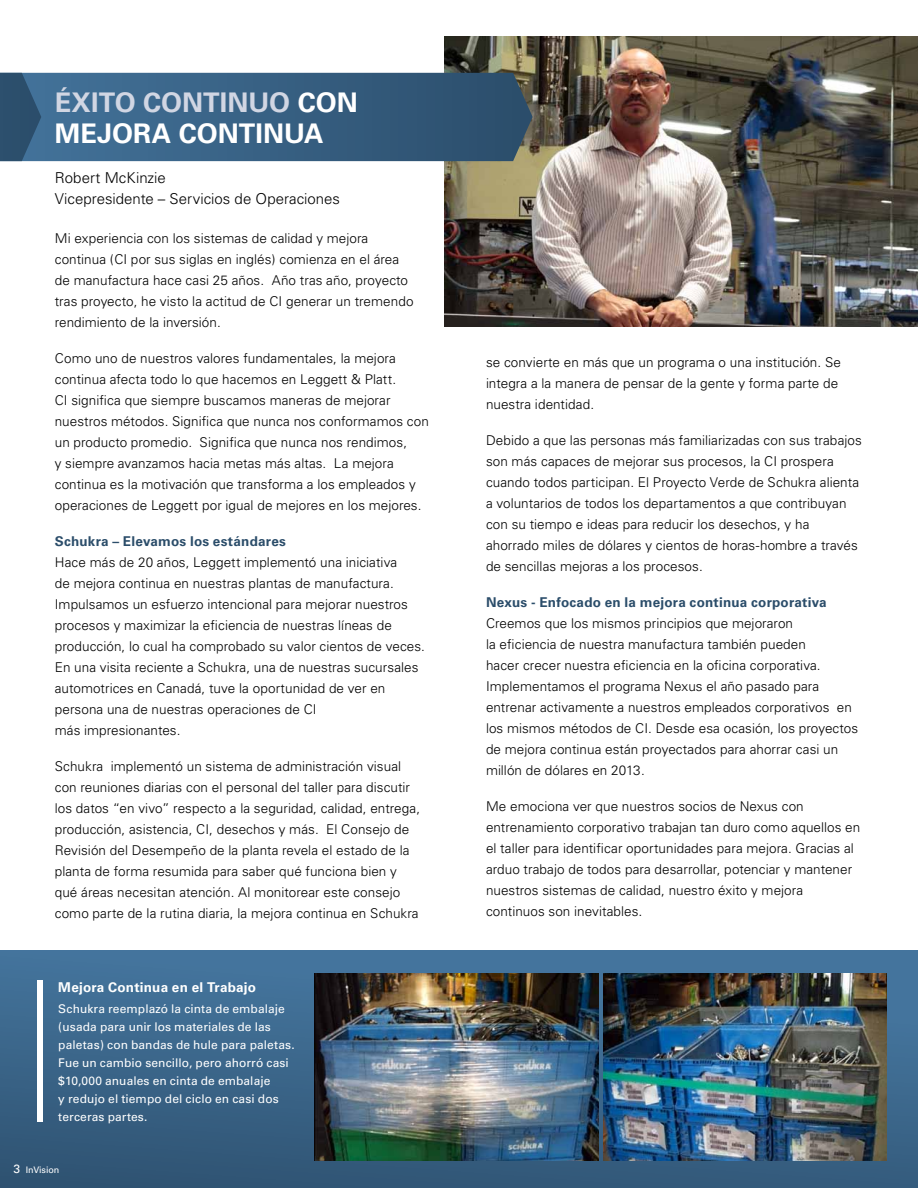
<style>
.page{position:relative;width:918px;height:1188px;background:#fff}
.page>*{position:absolute;margin:0;border:0;box-sizing:border-box;transform-origin:0 0}
.t1{font:700 27px "Univers";color:#d1d6e3}
.t2{font:700 27px "Univers";color:#fff}
.t3{font:300 15px/21px "Univers";color:#000}
.t4{font:300 13.5px/21px "Univers";letter-spacing:.005em;color:#000}
.t5{font:700 13.5px "Univers";letter-spacing:.015em;color:#2b4d6a}
.t6{font:700 13.5px "Univers";letter-spacing:.02em;color:#fff}
.t7{font:12px/18px "Univers";letter-spacing:.005em;color:#fff}
.t8{font:9px "Univers";letter-spacing:-.01em;color:#fff}
.s1{color:#fff}
.s2{font-size:12px}
.s3{font-size:14.25px}
</style>
<div class="page">
<img style="left:445px;top:37px;width:473px;height:289px">
<div style="left:0;top:950px;width:918px;height:238px;background:linear-gradient(to bottom,#46769e,#315574)"></div>
<svg style="left:41px;top:73px;width:492px;height:88px;background:#385f80"></svg>
<svg style="left:0;top:73px;width:41px;height:88px;background:#305676"></svg>
<img style="left:315px;top:973px;width:283px;height:188px">
<img style="left:603px;top:973px;width:284px;height:188px">
<div style="left:37px;top:981px;width:5px;height:141px;background:#fff"></div>
<h1 class="t1" style="left:55px;top:87px;width:109px">Éxito con</h1>
<h1 class="t1" style="left:203px;top:87px;width:115px">tinuo <span class="s1">con</span></h1>
<h1 class="t2" style="left:55px;top:118px;width:145px">mejora con</h1>
<h1 class="t2" style="left:239px;top:118px;width:86px">tin ua</h1>
<p class="t3" style="left:55px;top:167px;width:287px">Robert McKinzie<br>Vicepresidente – Servicios de Operaciones</p>
<p class="t4" style="left:55px;top:227px;width:360px">Mi experiencia con los sistemas de calidad y mejora continua (CI por sus siglas en inglés) comienza en el área de manufactura hace casi 25 años. Año tras año, proyecto tras proyecto, he visto la actitud de CI generar un tremendo rendimiento de la inversión.</p>
<p class="t4" style="left:55px;top:347px;width:376px">Como uno de nuestros valores fundamentales, la mejora continua afecta todo lo que hacemos en Leggett &amp; Platt.<br>CI significa que siempre buscamos maneras de mejorar nuestros métodos. Significa que nunca nos conformamos con un producto promedio. Significa que nunca nos rendimos,<br>y siempre avanzamos hacia metas más altas. La mejora continua es la motivación que transforma a los empleados y operaciones de Leggett por igual de mejores en los mejores.</p>
<p class="t5" style="left:55px;top:533px;width:233px">Schukra – Elevamos los estándares</p>
<p class="t4" style="left:55px;top:551px;width:372px">Hace más de 20 años, Leggett implementó una iniciativa<br>de mejora continua en nuestras plantas de manufactura.<br>Impulsamos un esfuerzo intencional para mejorar nuestros procesos y maximizar la eficiencia de nuestras líneas de producción, lo cual ha comprobado su valor cientos de veces.<br>En una visita reciente a Schukra, una de nuestras sucursales automotrices en Canadá, tuve la oportunidad de ver en persona una de nuestras operaciones de CI<br>más impresionantes.</p>
<p class="t4" style="left:55px;top:756px;width:367px">Schukra implementó un sistema de administración visual con reuniones diarias con el personal del taller para discutir los datos “en vivo” respecto a la seguridad, calidad, entrega, producción, asistencia, CI, desechos y más. El Consejo de Revisión del Desempeño de la planta revela el estado de la planta de forma resumida para saber qué funciona bien y qué áreas necesitan atención. Al monitorear este consejo como parte de la rutina diaria, la mejora continua en Schukra</p>
<p class="t6" style="left:58px;top:980px;width:199px">Mejora Continua en el Trabajo</p>
<p class="t7" style="left:58px;top:1000px;width:238px">Schukra reemplazó la cinta de embalaje (usada para unir los materiales de las paletas) con bandas de hule para paletas.<br>Fue un cambio sencillo, pero ahorró casi $10,000 anuales en cinta de embalaje<br>y redujo el tiempo del ciclo en casi dos terceras partes.</p>
<p class="t8" style="left:14px;top:1165px;width:47px"><span class="s2">3</span> InVision</p>
<p class="t4" style="left:486px;top:352px;width:356px">se convierte en más que un programa o una institución. Se integra a la manera de pensar de la gente y forma parte de nuestra identidad.</p>
<p class="t4" style="left:486px;top:430px;width:377px">Debido a que las personas más familiarizadas con sus trabajos son más capaces de mejorar sus procesos, la CI prospera cuando todos participan. El Proyecto Verde de Schukra alienta a voluntarios de todos los departamentos a que contribuyan con su tiempo e ideas para reducir los desechos, y ha ahorrado miles de dólares y cientos de horas-hombre a través de sencillas mejoras a los procesos.</p>
<p class="t5" style="left:486px;top:594px;width:342px">Nexus - Enfocado en la mejora continua corporativa</p>
<p class="t4" style="left:486px;top:613px;width:374px">Creemos que los mismos principios que mejoraron<br>la eficiencia de nuestra manufactura también pueden<br>hacer crecer nuestra eficiencia en la oficina corporativa.<br>Implementamos el programa Nexus el año pasado para entrenar activamente a nuestros empleados corporativos en los mismos métodos de CI. Desde esa ocasión, los proyectos de mejora continua están proyectados para ahorrar casi un millón de dólares en 2013.</p>
<p class="t4" style="left:486px;top:796px;width:376px">Me emociona ver que nuestros socios de Nexus con entrenamiento corporativo trabajan tan duro como aquellos en el taller para identificar oportunidades para mejora. Gracias al arduo trabajo de todos para desarrollar, potenciar y mantener nuestros sistemas de calidad, nuestro éxito y mejora continuos son inevitables<span class="s3">.</span></p>
</div>
